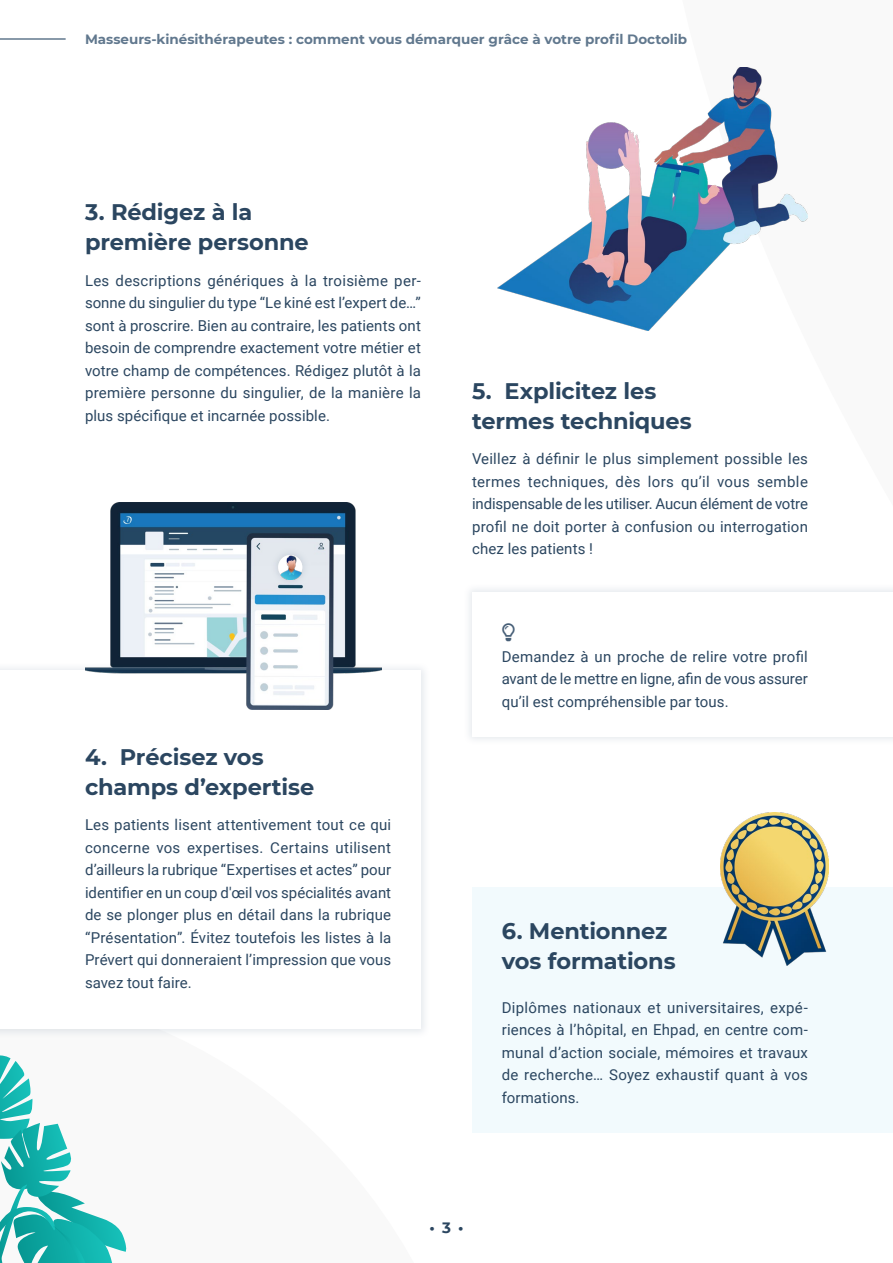
<style>
.page{position:relative;width:893px;height:1263px;background:#fff}
.page>*{position:absolute;margin:0;border:0;box-sizing:border-box;transform-origin:0 0}
.t1{font:700 22.5px/30px "Montserrat";letter-spacing:-.005em;color:#2b4660}
.t2{font:15px/22.5px "Roboto";letter-spacing:.01em;color:#2b4660;text-align:justify}
.t3{font:700 15px "Montserrat";color:#2b4660}
.t4{font:700 13.5px "Montserrat";color:#61788e}
</style>
<div class="page">
<div style="left:463px;top:583px;width:430px;height:163px;background:#f8f9fa"></div>
<div style="left:472px;top:592px;width:421px;height:144px;background:#fff"></div>
<div style="left:0;top:661px;width:430px;height:377px;background:#f5f6f8"></div>
<div style="left:0;top:671px;width:421px;height:358px;background:#fff"></div>
<div style="left:472px;top:887px;width:421px;height:245px;background:#f2fafd"></div>
<img style="left:721px;top:813px;width:107px;height:152px">
<img style="left:85px;top:503px;width:297px;height:206px">
<div style="left:270px;top:547px;width:41px;height:40px;background:#e1e6ed"></div>
<img style="left:278px;top:556px;width:24px;height:24px">
<svg style="left:0;top:1055px;width:127px;height:208px"></svg>
<img style="left:497px;top:67px;width:311px;height:263px">
<hr style="left:0;top:38px;width:65px;height:2px;background:#61788e">
<p class="t4" style="left:85px;top:29px;width:604px">Masseurs-kinésithérapeutes : comment vous démarquer grâce à votre profil Doctolib</p>
<h1 class="t1" style="left:85px;top:196px;width:225px">3. Rédigez à la première personne</h1>
<p class="t2" style="left:85px;top:268px;width:337px">Les descriptions génériques à la troisième per&shy;sonne du singulier du type “Le kiné est l’expert de…” sont à proscrire. Bien au contraire, les patients ont besoin de comprendre exactement votre métier et votre champ de compétences. Rédigez plutôt à la première personne du singulier, de la manière la plus spécifique et incarnée possible.</p>
<h1 class="t1" style="left:85px;top:741px;width:231px">4. Précisez vos champs d’expertise</h1>
<p class="t2" style="left:85px;top:813px;width:308px">Les patients lisent attentivement tout ce qui concerne vos expertises. Certains utilisent d’ailleurs la rubrique “Expertises et actes” pour identifier en un coup d'œil vos spécialités avant de se plonger plus en détail dans la rubrique “Présentation”. Évitez toutefois les listes à la Prévert qui donneraient l’impression que vous savez tout faire.</p>
<h1 class="t1" style="left:472px;top:375px;width:221px">5. Explicitez les termes techniques</h1>
<p class="t2" style="left:472px;top:447px;width:337px">Veillez à définir le plus simplement possible les termes techniques, dès lors qu’il vous semble indispensable de les utiliser. Aucun élément de votre profil ne doit porter à confusion ou interrogation chez les patients !</p>
<p class="t2" style="left:502px;top:645px;width:308px">Demandez à un proche de relire votre profil avant de le mettre en ligne, afin de vous assurer qu’il est compréhensible par tous.</p>
<h1 class="t1" style="left:502px;top:915px;width:175px">6. Mentionnez vos formations</h1>
<p class="t2" style="left:502px;top:996px;width:308px">Diplômes nationaux et universitaires, expé&shy;riences à l’hôpital, en Ehpad, en centre com&shy;munal d’action sociale, mémoires et travaux de recherche… Soyez exhaustif quant à vos formations.</p>
<p class="t3" style="left:429px;top:1217px;width:36px">• 3 •</p>
</div>
